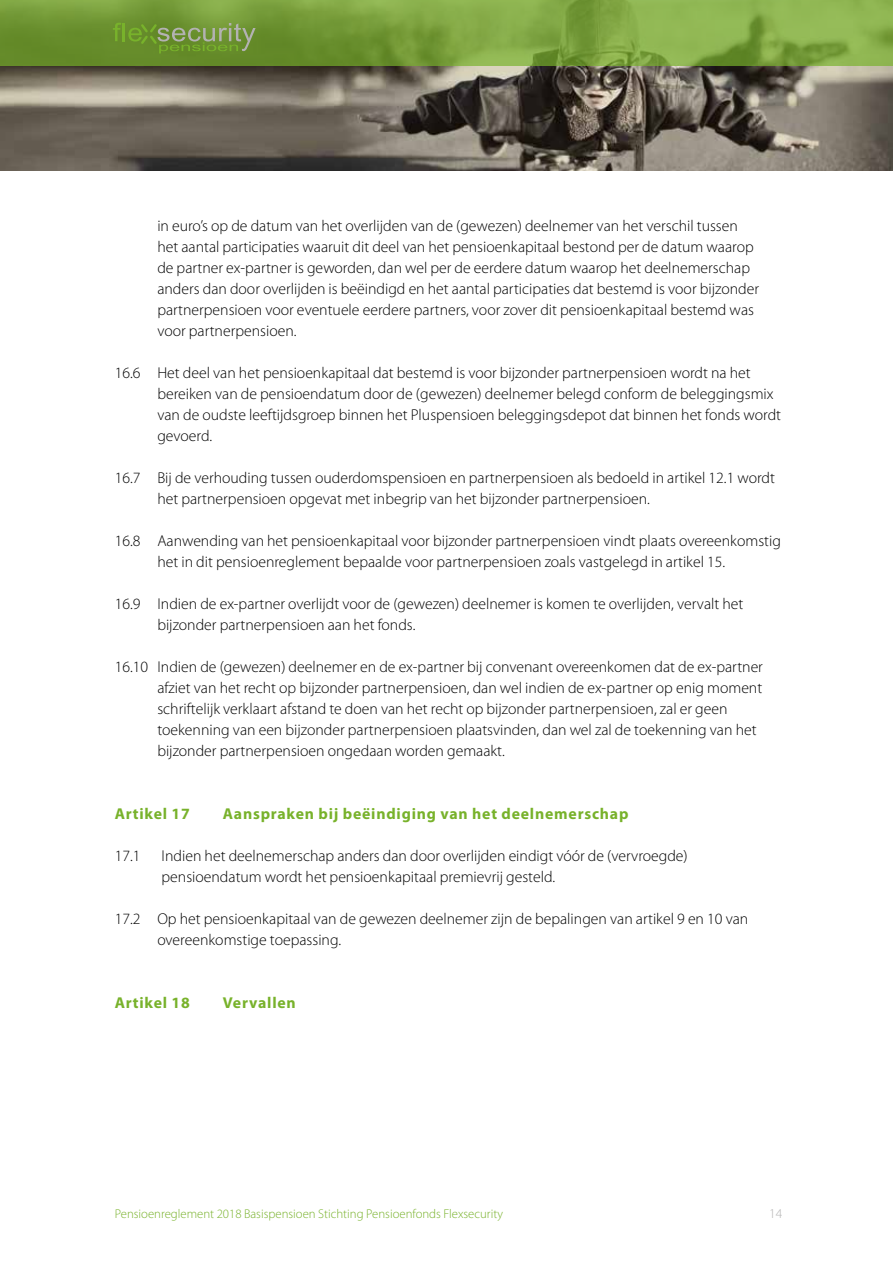
<style>
.page{position:relative;width:893px;height:1263px;background:#fff}
.page>*{position:absolute;margin:0;border:0;box-sizing:border-box;transform-origin:0 0}
.t1{font:300 15.75px/21px "Myriad Pro";color:#000}
.t2{font:700 15.75px "Myriad Pro";letter-spacing:.05em;color:#78b22b}
.t3{font:300 13.5px "Myriad Pro";color:#b3b2b2}
.t4{font:300 12.75px "Myriad Pro";color:#78b22b}
</style>
<div class="page">
<img style="left:0;top:66px;width:893px;height:105px">
<svg style="left:0;top:0;width:893px;height:66px;background:#7ca23f"></svg>
<svg style="left:113px;top:22px;width:143px;height:31px;background:#73963d"></svg>
<p class="t1" style="left:157px;top:215px;width:603px">in euro’s op de datum van het overlijden van de (gewezen) deelnemer van het verschil tussen het aantal participaties waaruit dit deel van het pensioenkapitaal bestond per de datum waarop de partner ex-partner is geworden, dan wel per de eerdere datum waarop het deelnemerschap anders dan door overlijden is beëindigd en het aantal participaties dat bestemd is voor bijzonder partnerpensioen voor eventuele eerdere partners, voor zover dit pensioenkapitaal bestemd was voor partnerpensioen.</p>
<p class="t1" style="left:157px;top:362px;width:625px;text-indent:-43px">16.6 Het deel van het pensioenkapitaal dat bestemd is voor bijzonder partnerpensioen wordt na het bereiken van de pensioendatum door de (gewezen) deelnemer belegd conform de beleggingsmix van de oudste leeftijdsgroep binnen het Pluspensioen beleggingsdepot dat binnen het fonds wordt gevoerd.</p>
<p class="t1" style="left:157px;top:467px;width:619px;text-indent:-43px">16.7 Bij de verhouding tussen ouderdomspensioen en partnerpensioen als bedoeld in artikel 12.1 wordt het partnerpensioen opgevat met inbegrip van het bijzonder partnerpensioen.</p>
<p class="t1" style="left:157px;top:530px;width:625px;text-indent:-43px">16.8 Aanwending van het pensioenkapitaal voor bijzonder partnerpensioen vindt plaats overeenkomstig het in dit pensioenreglement bepaalde voor partnerpensioen zoals vastgelegd in artikel 15.</p>
<p class="t1" style="left:157px;top:593px;width:588px;text-indent:-43px">16.9 Indien de ex-partner overlijdt voor de (gewezen) deelnemer is komen te overlijden, vervalt het bijzonder partnerpensioen aan het fonds.</p>
<p class="t1" style="left:157px;top:656px;width:607px;text-indent:-43px">16.10 Indien de (gewezen) deelnemer en de ex-partner bij convenant overeenkomen dat de ex-partner afziet van het recht op bijzonder partnerpensioen, dan wel indien de ex-partner op enig moment schriftelijk verklaart afstand te doen van het recht op bijzonder partnerpensioen, zal er geen toekenning van een bijzonder partnerpensioen plaatsvinden, dan wel zal de toekenning van het bijzonder partnerpensioen ongedaan worden gemaakt.</p>
<p class="t2" style="left:115px;top:803px;width:77px">Artikel 17</p>
<p class="t2" style="left:223px;top:803px;width:407px">Aanspraken bij beëindiging van het deelnemerschap</p>
<p class="t1" style="left:115px;top:845px;width:27px">17.1</p>
<p class="t1" style="left:162px;top:845px;width:528px">Indien het deelnemerschap anders dan door overlijden eindigt vóór de (vervroegde) pensioendatum wordt het pensioenkapitaal premievrij gesteld.</p>
<p class="t1" style="left:157px;top:908px;width:593px;text-indent:-43px">17.2 Op het pensioenkapitaal van de gewezen deelnemer zijn de bepalingen van artikel 9 en 10 van overeenkomstige toepassing.</p>
<p class="t2" style="left:115px;top:992px;width:77px">Artikel 18</p>
<p class="t2" style="left:223px;top:992px;width:75px">Vervallen</p>
<p class="t4" style="left:115px;top:1206px;width:390px">Pensioenreglement 2018 Basispensioen Stichting Pensioenfonds Flexsecurity</p>
<p class="t3" style="left:769px;top:1205px;width:15px">14</p>
</div>
